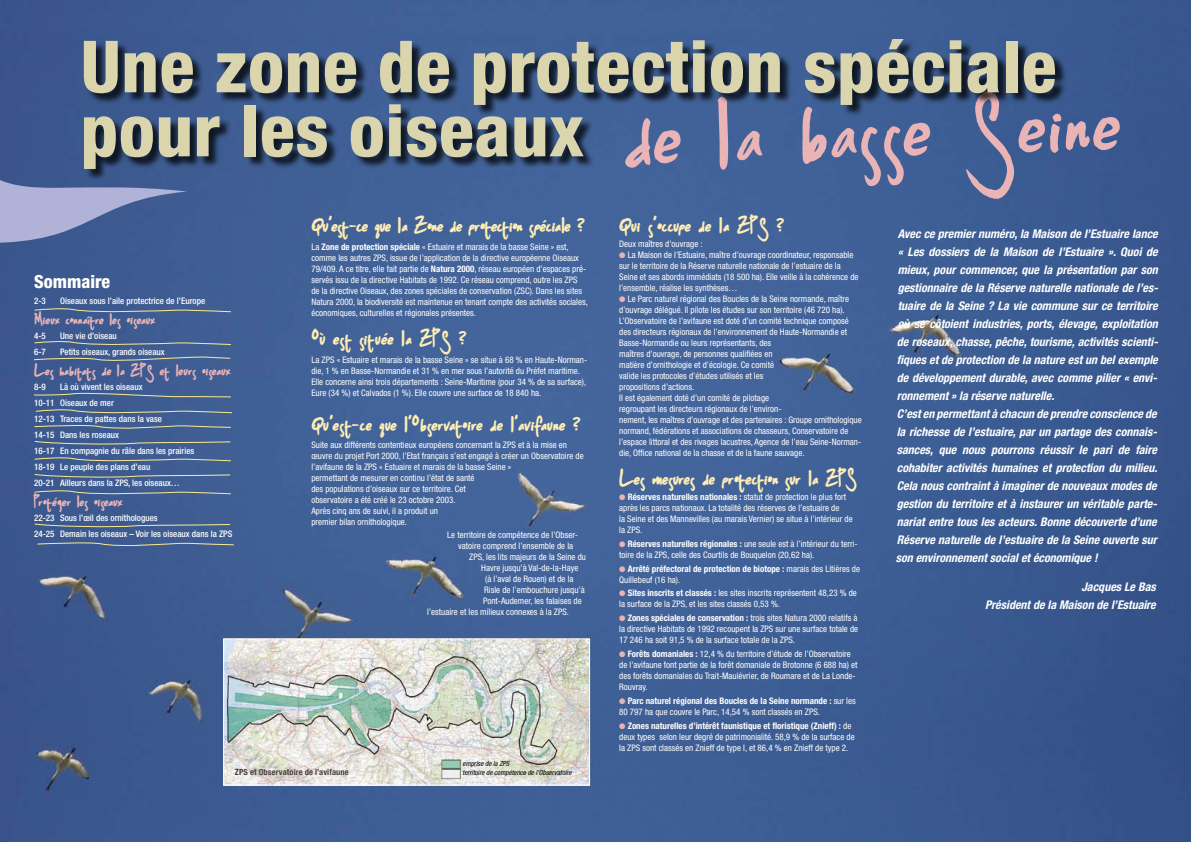
<style>
.page{position:relative;width:1191px;height:842px;background:#fff}
.page>*{position:absolute;margin:0;border:0;box-sizing:border-box;transform-origin:0 0}
.t1{font:110px "Splurge";color:#eab3b6}
.t2{font:800 condensed 72px/64px "Helvetica Neue";letter-spacing:.01em;color:#dad5ad}
.t3{font:700 24px "Splurge";letter-spacing:-.03em;color:#ffeeb3}
.t4{font:700 24px "Splurge";color:#ffeeb3}
.t5{font:700 18px "Splurge";letter-spacing:-.02em;color:#eab3b6}
.t6{font:800 condensed 18px "Helvetica Neue";color:#fff}
.t7{font:italic 700 condensed 12px/18px "Helvetica Neue";color:#fff}
.t8{font:condensed 9px/11px "Helvetica Neue";color:#fff}
.t9{font:500 condensed 9px/16px "Helvetica Neue";color:#fff}
.t10{font:700 condensed 9px/11px "Helvetica Neue";color:#fff}
.t11{font:700 condensed 8.5px "Helvetica Neue";letter-spacing:.015em;color:#4a403e}
.t12{font:italic condensed 7px/9px "Helvetica Neue";color:#000}
.s1{color:#eab3b6}
.s2{font-weight:700}
.s3{font-weight:400}
</style>
<div class="page">
<img style="left:0;top:0;width:1191px;height:842px">
<svg style="left:0;top:172px;width:187px;height:71px;background:#7282b1"></svg>
<img style="left:225px;top:641px;width:363px;height:142px">
<div style="left:223px;top:639px;width:367px;height:146px;border:1px solid #fff"></div>
<div style="left:85px;top:40px;width:982px;height:141px;background:#000;opacity:.75"></div>
<svg style="left:33px;top:391px;width:199px;height:7px"></svg>
<svg style="left:35px;top:409px;width:198px;height:6px"></svg>
<svg style="left:34px;top:424px;width:198px;height:7px"></svg>
<svg style="left:34px;top:457px;width:198px;height:6px"></svg>
<svg style="left:33px;top:356px;width:198px;height:7px"></svg>
<svg style="left:34px;top:440px;width:197px;height:6px"></svg>
<svg style="left:34px;top:341px;width:198px;height:6px"></svg>
<svg style="left:34px;top:308px;width:198px;height:6px"></svg>
<svg style="left:34px;top:490px;width:198px;height:6px"></svg>
<svg style="left:34px;top:474px;width:197px;height:5px"></svg>
<svg style="left:34px;top:523px;width:197px;height:5px"></svg>
<svg style="left:37px;top:542px;width:197px;height:7px"></svg>
<h2 class="t2" style="left:81px;top:33px;width:977px">Une zone de protection spéciale pour les oiseaux</h2>
<h1 class="t1" style="left:616px;top:57px;width:501px;rotate:-2deg">de la basse Seine</h1>
<p class="t7" style="left:895px;top:225px;width:264px">Avec ce premier numéro, la Maison de l’Estuaire lance « Les dossiers de la Maison de l’Estuaire ». Quoi de mieux, pour commencer, que la présentation par son gestionnaire de la Réserve naturelle nationale de l’es&shy;tuaire de la Seine ? La vie commune sur ce territoire où se côtoient industries, ports, élevage, exploitation de roseaux, chasse, pêche, tourisme, activités scienti&shy;fiques et de protection de la nature est un bel exemple de développement durable, avec comme pilier « envi&shy;ronnement » la réserve naturelle.<br>C’est en permettant à chacun de prendre conscience de la richesse de l’estuaire, par un partage des connais&shy;sances, que nous pourrons réussir le pari de faire cohabiter activités humaines et protection du milieu.<br>Cela nous contraint à imaginer de nouveaux modes de gestion du territoire et à instaurer un véritable parte&shy;nariat entre tous les acteurs. Bonne découverte d’une Réserve naturelle de l’estuaire de la Seine ouverte sur son environnement social et économique !</p>
<h3 class="t7" style="left:985px;top:578px;width:172px;text-align:right">Jacques Le Bas<br>Président de la Maison de l’Estuaire</h3>
<h3 class="t3" style="left:619px;top:208px;width:166px">Qui s’occupe de la ZPS ?</h3>
<p class="t8" style="left:619px;top:238px;width:85px">Deux maîtres d’ouvrage :</p>
<p class="t8" style="left:619px;top:249px;width:241px"><span class="s1">●</span> La Maison de l’Estuaire, maître d’ouvrage coordinateur, responsable sur le territoire de la Réserve naturelle nationale de l’estuaire de la Seine et ses abords immédiats (18 500 ha). Elle veille à la cohérence de l’ensemble, réalise les synthèses…</p>
<p class="t8" style="left:619px;top:293px;width:244px"><span class="s1">●</span> Le Parc naturel régional des Boucles de la Seine normande, maître d’ouvrage délégué. Il pilote les études sur son territoire (46 720 ha).<br>L’Observatoire de l’avifaune est doté d’un comité technique composé des directeurs régionaux de l’environnement de Haute-Normandie et Basse-Normandie ou leurs représentants, des<br>maîtres d’ouvrage, de personnes qualifiées en<br>matière d’ornithologie et d’écologie. Ce comité<br>valide les protocoles d’études utilisés et les<br>propositions d’actions.<br>Il est également doté d’un comité de pilotage<br>regroupant les directeurs régionaux de l’environ-<br>nement, les maîtres d’ouvrage et des partenaires : Groupe ornithologique normand, fédérations et associations de chasseurs, Conservatoire de l’espace littoral et des rivages lacustres, Agence de l’eau Seine-Norman&shy;die, Office national de la chasse et de la faune sauvage.</p>
<h3 class="t3" style="left:619px;top:461px;width:239px">Les mesures de protection sur la ZPS</h3>
<p class="t8" style="left:619px;top:491px;width:235px"><span class="s1">●</span> <span class="s2">Réserves naturelles nationales :</span> statut de protection le plus fort après les parcs nationaux. La totalité des réserves de l’estuaire de<br>la Seine et des Mannevilles (au marais Vernier) se situe à l’intérieur de la ZPS.</p>
<p class="t8" style="left:619px;top:538px;width:240px"><span class="s1">●</span> <span class="s2">Réserves naturelles régionales :</span> une seule est à l’intérieur du terri&shy;toire de la ZPS, celle des Courtils de Bouquelon (20,62 ha).</p>
<p class="t10" style="left:619px;top:563px;width:242px"><span class="s1">●</span> Arrêté préfectoral de protection de biotope : <span class="s3">marais des Litières de<br>Quillebeuf (16 ha).</span></p>
<p class="t8" style="left:619px;top:588px;width:239px"><span class="s1">●</span> <span class="s2">Sites inscrits et classés :</span> les sites inscrits représentent 48,23 % de la surface de la ZPS , et les sites classés 0,53 %.</p>
<p class="t8" style="left:619px;top:612px;width:241px;text-align:justify"><span class="s1">●</span> <span class="s2">Zones spéciales de conservation :</span> trois sites Natura 2000 relatifs à la directive Habitats de 1992 recoupent la ZPS sur une surface totale de 17 246 ha soit 91,5 % de la surface totale de la ZPS.</p>
<p class="t8" style="left:619px;top:648px;width:240px"><span class="s1">●</span> <span class="s2">Forêts domaniales :</span> 12,4 % du territoire d’étude de l’Observatoire de l’avifaune font partie de la forêt domaniale de Brotonne (6 688 ha) et des forêts domaniales du Trait-Maulévrier, de Roumare et de La Londe-Rouvray.</p>
<p class="t8" style="left:619px;top:695px;width:238px"><span class="s1">●</span> <span class="s2">Parc naturel régional des Boucles de la Seine normande :</span> sur les<br>80 797 ha que couvre le Parc, 14,54 % sont classés en ZPS .</p>
<p class="t8" style="left:619px;top:720px;width:237px"><span class="s1">●</span> <span class="s2">Zones naturelles d’intérêt faunistique et floristique (Znieff) :</span> de deux types selon leur degré de patrimonialité. 58,9 % de la surface de la ZPS sont classés en Znieff de type I, et 86,4 % en Znieff de type 2.</p>
<h3 class="t3" style="left:311px;top:208px;width:275px">Qu’est-ce que la Zone de protection spéciale ?</h3>
<p class="t8" style="left:311px;top:241px;width:278px">La <span class="s2">Zone de protection spéciale</span> « Estuaire et marais de la basse Seine » est, comme les autres ZPS, issue de l’application de la directive européenne Oiseaux 79/409. A ce titre, elle fait partie de <span class="s2">Natura 2000</span>, réseau européen d’espaces pré&shy;servés issu de la directive Habitats de 1992. Ce réseau comprend, outre les ZPS<br>de la directive Oiseaux, des zones spéciales de conservation (ZSC). Dans les sites Natura 2000, la biodiversité est maintenue en tenant compte des activités sociales, économiques, culturelles et régionales présentes.</p>
<h3 class="t4" style="left:311px;top:321px;width:156px">Où est située la ZPS ?</h3>
<p class="t8" style="left:311px;top:354px;width:277px">La ZPS « Estuaire et marais de la basse Seine » se situe à 68 % en Haute-Norman&shy;die, 1 % en Basse-Normandie et 31 % en mer sous l’autorité du Préfet maritime.<br>Elle concerne ainsi trois départements : Seine-Maritime (pour 34 % de sa surface), Eure (34 %) et Calvados (1 %). Elle couvre une surface de 18 840 ha.</p>
<h3 class="t3" style="left:311px;top:406px;width:270px">Qu’est-ce que l’Observatoire de l’avifaune ?</h3>
<p class="t8" style="left:311px;top:439px;width:274px">Suite aux différents contentieux européens concernant la ZPS et à la mise en œuvre du projet Port 2000, l’Etat français s’est engagé à créer un Observatoire de l’avifaune de la ZPS « Estuaire et marais de la basse Seine »<br>permettant de mesurer en continu l’état de santé<br>des populations d’oiseaux sur ce territoire. Cet<br>observatoire a été créé le 23 octobre 2003.<br>Après cinq ans de suivi, il a produit un<br>premier bilan ornithologique.</p>
<h3 class="t6" style="left:34px;top:271px;width:78px">Sommaire</h3>
<p class="t9" style="left:34px;top:293px;width:13px">2-3</p>
<p class="t9" style="left:60px;top:293px;width:147px">Oiseaux sous l’aile protectrice de l’Europe</p>
<h3 class="t5" style="left:34px;top:307px;width:123px">Mieux connaître les oiseaux</h3>
<p class="t9" style="left:34px;top:328px;width:13px">4-5</p>
<p class="t9" style="left:60px;top:328px;width:58px">Une vie d’oiseau</p>
<p class="t9" style="left:34px;top:344px;width:13px">6-7</p>
<p class="t9" style="left:60px;top:344px;width:106px">Petits oiseaux, grands oiseaux</p>
<h3 class="t5" style="left:34px;top:358px;width:198px">Les habitats de la ZPS et leurs oiseaux</h3>
<p class="t9" style="left:34px;top:379px;width:13px">8-9</p>
<p class="t9" style="left:34px;top:379px;width:162px;text-indent:26px">Là où vivent les oiseaux<br>10-11 Oiseaux de mer<br>12-13 Traces de pattes dans la vase<br>14-15 Dans les roseaux<br>16-17 En compagnie du râle dans les prairies<br>18-19 Le peuple des plans d’eau<br>20-21 Ailleurs dans la ZPS, les oiseaux…</p>
<h3 class="t5" style="left:34px;top:489px;width:90px">Protéger les oiseaux</h3>
<p class="t9" style="left:34px;top:510px;width:200px">22-23 Sous l’œil des ornithologues<br>24-25 Demain les oiseaux – Voir les oiseaux dans la ZPS</p>
<p class="t8" style="left:447px;top:529px;width:132px">Le territoire de compétence de l’Obser-</p>
<p class="t8" style="left:458px;top:540px;width:117px">vatoire comprend l’ensemble de la</p>
<p class="t8" style="left:469px;top:551px;width:118px">ZPS, les lits majeurs de la Seine du</p>
<p class="t8" style="left:481px;top:562px;width:99px">Havre jusqu’à Val-de-la-Haye</p>
<p class="t8" style="left:485px;top:573px;width:90px">(à l’aval de Rouen) et de la</p>
<p class="t8" style="left:484px;top:584px;width:102px">Risle de l’embouchure jusqu’à</p>
<p class="t8" style="left:483px;top:595px;width:100px">Pont-Audemer, les falaises de</p>
<p class="t8" style="left:427px;top:606px;width:143px">l’estuaire et les milieux connexes à la ZPS.</p>
<p class="t11" style="left:235px;top:766px;width:116px">ZPS et Observatoire de l’avifaune</p>
<p class="t12" style="left:462px;top:759px;width:111px">emprise de la ZPS<br>territoire de compétence de l’Observatoire</p>
</div>
